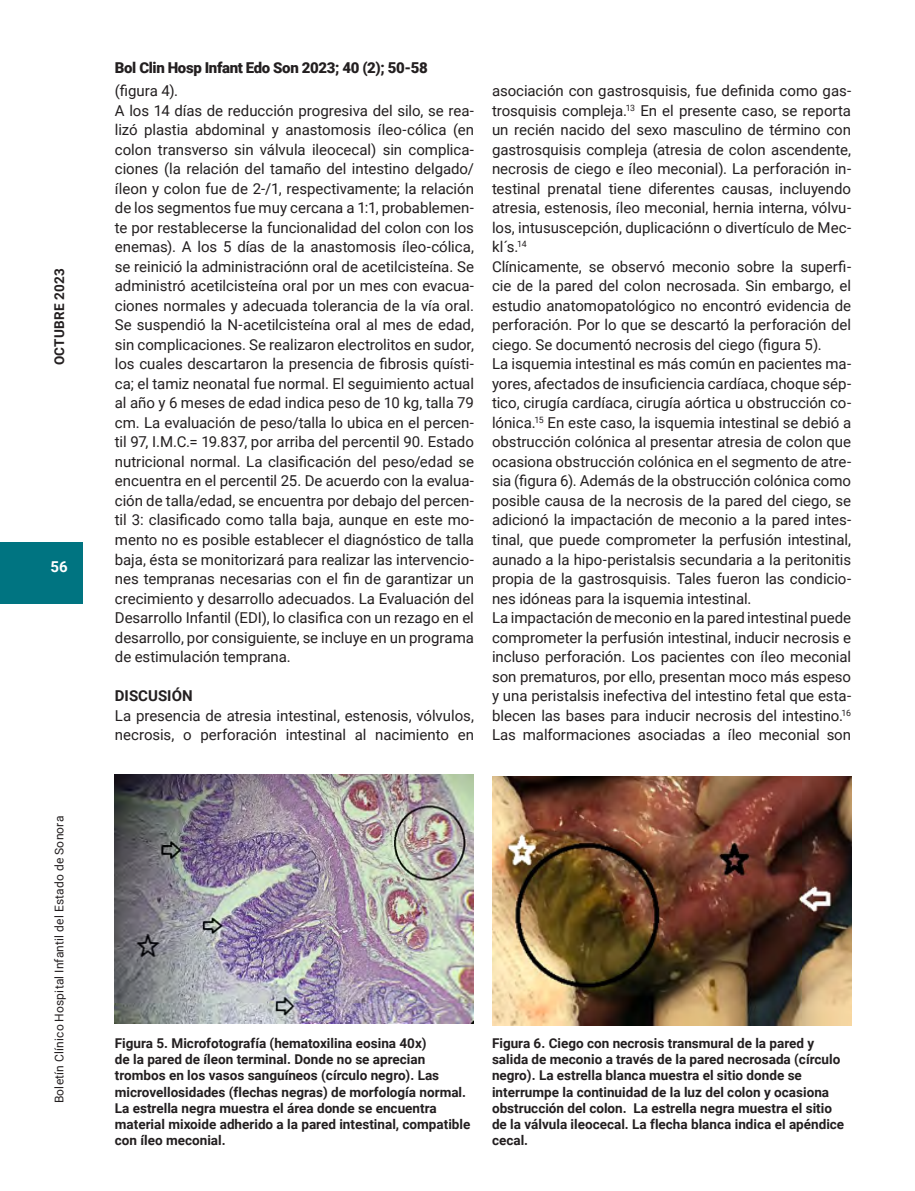
<style>
.page{position:relative;width:915px;height:1191px;background:#fff}
.page>*{position:absolute;margin:0;border:0;box-sizing:border-box;transform-origin:0 0}
.Body{font:15px/19.5px "Roboto";letter-spacing:-.005em;color:#231f20;text-align:justify}
.t1{font:900 15px "Roboto";letter-spacing:-.025em;color:#231f20}
.subcabeza_texto{font:700 15px "Roboto";color:#231f20}
.t2{font:700 15px "Roboto";color:#fff}
.pie_de_foto{font:700 13.5px/16.2px "Roboto";color:#231f20}
.t3{font:12px "Roboto";letter-spacing:.015em;color:#231f20}
</style>
<div class="page">
<div style="left:0;top:542px;width:83px;height:62px;background:#007481"></div>
<img style="left:115px;top:774px;width:358px;height:249px">
<img style="left:492px;top:776px;width:358px;height:249px">
<p class="pie_de_foto" style="left:51px;top:365px;width:98px;rotate:-90deg">OCTUBRE 2023</p>
<p class="t2" style="left:50px;top:556px;width:19px">56</p>
<p class="t3" style="left:51px;top:1103px;width:289px;rotate:-90deg">Boletín Clínico Hospital Infantil del Estado de Sonora</p>
<p class="t1" style="left:115px;top:57px;width:314px">Bol Clin Hosp Infant Edo Son 2023; 40 (2); 50-58</p>
<p class="Body" style="left:115px;top:81px;width:65px">(figura 4).</p>
<p class="Body" style="left:115px;top:100px;width:360px">A los 14 días de reducción progresiva del silo, se rea&shy;lizó plastia abdominal y anastomosis íleo-cólica (en colon transverso sin válvula ileocecal) sin complica&shy;ciones (la relación del tamaño del intestino delgado/ íleon y colon fue de 2-/1, respectivamente; la relación de los segmentos fue muy cercana a 1:1, probablemen&shy;te por restablecerse la funcionalidad del colon con los enemas). A los 5 días de la anastomosis íleo-cólica, se reinició la administraciónn oral de acetilcisteína. Se administró acetilcisteína oral por un mes con evacua&shy;ciones normales y adecuada tolerancia de la vía oral.<br>Se suspendió la N-acetilcisteína oral al mes de edad, sin complicaciones. Se realizaron electrolitos en sudor, los cuales descartaron la presencia de fibrosis quísti&shy;ca; el tamiz neonatal fue normal. El seguimiento actual al año y 6 meses de edad indica peso de 10 kg, talla 79 cm. La evaluación de peso/talla lo ubica en el percen&shy;til 97, I.M.C.= 19.837, por arriba del percentil 90. Estado nutricional normal. La clasificación del peso/edad se encuentra en el percentil 25. De acuerdo con la evalua&shy;ción de talla/edad, se encuentra por debajo del percen&shy;til 3: clasificado como talla baja, aunque en este mo&shy;mento no es posible establecer el diagnóstico de talla baja, ésta se monitorizará para realizar las intervencio&shy;nes tempranas necesarias con el fin de garantizar un crecimiento y desarrollo adecuados. La Evaluación del Desarrollo Infantil (EDI), lo clasifica con un rezago en el desarrollo, por consiguiente, se incluye en un programa de estimulación temprana.</p>
<p class="subcabeza_texto" style="left:115px;top:685px;width:79px">DISCUSIÓN</p>
<p class="Body" style="left:115px;top:705px;width:360px">La presencia de atresia intestinal, estenosis, vólvulos, necrosis, o perforación intestinal al nacimiento en</p>
<p class="Body" style="left:492px;top:81px;width:360px">asociación con gastrosquisis, fue definida como gas&shy;trosquisis compleja.<sup>13</sup> En el presente caso, se reporta un recién nacido del sexo masculino de término con gastrosquisis compleja (atresia de colon ascendente, necrosis de ciego e íleo meconial). La perforación in&shy;testinal prenatal tiene diferentes causas, incluyendo atresia, estenosis, íleo meconial, hernia interna, vólvu&shy;los, intususcepción, duplicaciónn o divertículo de Mec&shy;kl´s.<sup>14</sup></p>
<p class="Body" style="left:492px;top:256px;width:360px">Clínicamente, se observó meconio sobre la superfi&shy;cie de la pared del colon necrosada. Sin embargo, el estudio anatomopatológico no encontró evidencia de perforación. Por lo que se descartó la perforación del ciego. Se documentó necrosis del ciego (figura 5).</p>
<p class="Body" style="left:492px;top:354px;width:360px">La isquemia intestinal es más común en pacientes ma&shy;yores, afectados de insuficiencia cardíaca, choque sép&shy;tico, cirugía cardíaca, cirugía aórtica u obstrucción co&shy;lónica.<sup>15</sup> En este caso, la isquemia intestinal se debió a obstrucción colónica al presentar atresia de colon que ocasiona obstrucción colónica en el segmento de atre&shy;sia (figura 6). Además de la obstrucción colónica como posible causa de la necrosis de la pared del ciego, se adicionó la impactación de meconio a la pared intes&shy;tinal, que puede comprometer la perfusión intestinal, aunado a la hipo-peristalsis secundaria a la peritonitis propia de la gastrosquisis. Tales fueron las condicio&shy;nes idóneas para la isquemia intestinal.</p>
<p class="Body" style="left:492px;top:607px;width:360px">La impactación de meconio en la pared intestinal puede comprometer la perfusión intestinal, inducir necrosis e incluso perforación. Los pacientes con íleo meconial son prematuros, por ello, presentan moco más espeso y una peristalsis inefectiva del intestino fetal que esta&shy;blecen las bases para inducir necrosis del intestino.<sup>16<br></sup>Las malformaciones asociadas a íleo meconial son</p>
<p class="pie_de_foto" style="left:115px;top:1034px;width:357px">Figura 5. Microfotografía (hematoxilina eosina 40x)<br>de la pared de íleon terminal. Donde no se aprecian trombos en los vasos sanguíneos (círculo negro). Las microvellosidades (flechas negras) de morfología normal.<br>La estrella negra muestra el área donde se encuentra material mixoide adherido a la pared intestinal, compatible con íleo meconial.</p>
<p class="pie_de_foto" style="left:492px;top:1034px;width:353px">Figura 6. Ciego con necrosis transmural de la pared y salida de meconio a través de la pared necrosada (círculo negro). La estrella blanca muestra el sitio donde se interrumpe la continuidad de la luz del colon y ocasiona obstrucción del colon. La estrella negra muestra el sitio de la válvula ileocecal. La flecha blanca indica el apéndice cecal.</p>
</div>
